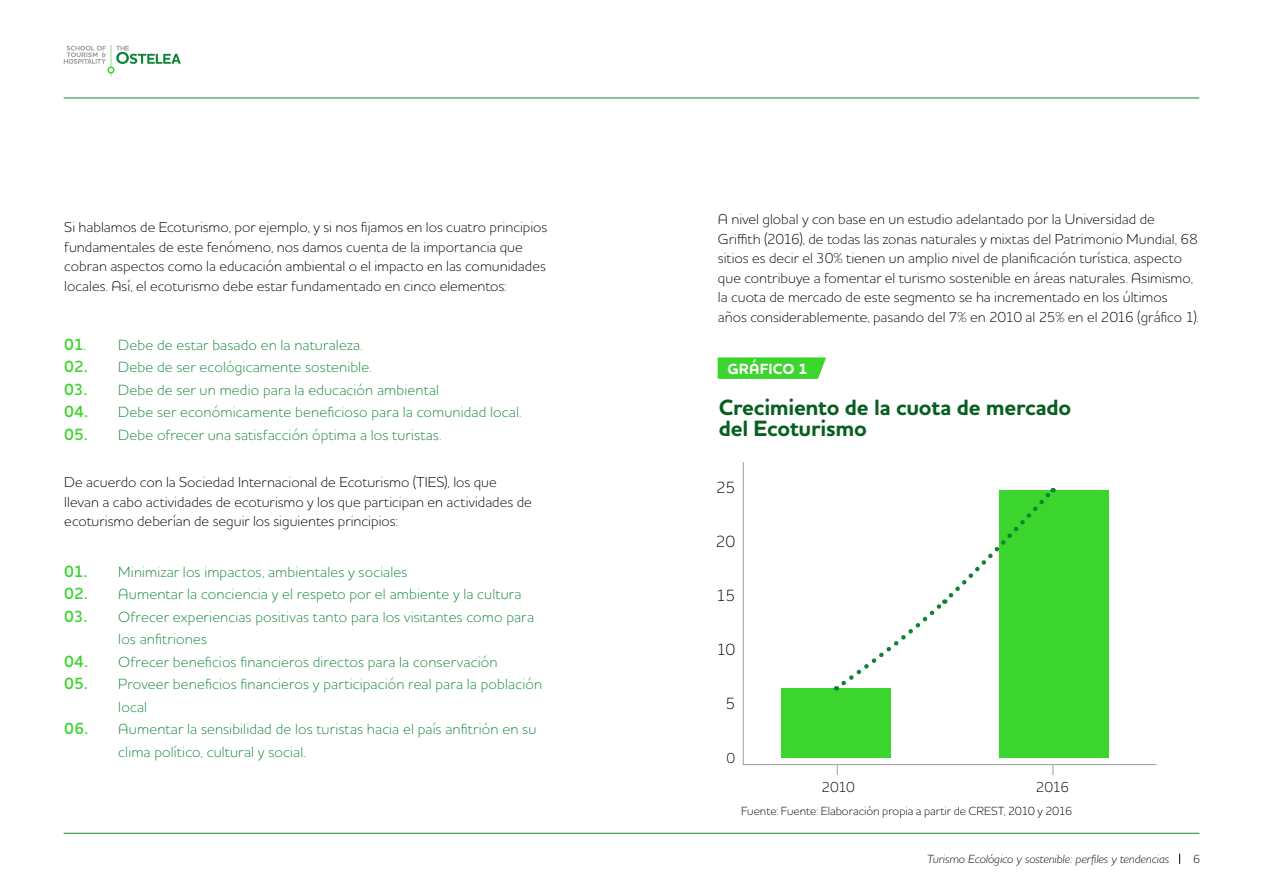
<style>
.page{position:relative;width:1263px;height:893px;background:#fff}
.page>*{position:absolute;margin:0;border:0;box-sizing:border-box;transform-origin:0 0}
.t1{font:700 22.5px/21px "Houschka Pro";letter-spacing:-.015em;color:#07601f}
.t2{font:300 16.5px "Houschka Pro";letter-spacing:-.04em;color:#000}
.t3{font:300 15px/22.5px "Houschka Pro";letter-spacing:.01em;color:#0c8437}
.t4{font:700 15px "Houschka Pro";letter-spacing:.015em;color:#fff}
.t5{font:300 14.7px/19.5px "Houschka Pro";color:#000}
.t6{font:300 12px "Houschka Pro";letter-spacing:-.005em;color:#000}
.t7{font:italic 300 12px "Houschka Pro";color:#000}
.s1{font-weight:600;font-size:16.5px;color:#3cd52e}
.s2{font-size:14.7px;color:#000}
</style>
<div class="page">
<hr style="left:64px;top:98px;width:1135px;height:1px;background:#148637">
<svg style="left:64px;top:45px;width:117px;height:32px"></svg>
<hr style="left:64px;top:833px;width:1135px;height:1px;background:#148637">
<svg style="left:718px;top:358px;width:108px;height:21px;background:#44d636"></svg>
<svg style="left:742px;top:462px;width:415px;height:303px"></svg>
<div style="left:781px;top:688px;width:110px;height:70px;background:#3cd52e"></div>
<div style="left:999px;top:490px;width:109px;height:268px;background:#3cd52e"></div>
<svg style="left:836px;top:487px;width:220px;height:204px"></svg>
<p class="t5" style="left:64px;top:217px;width:485px">Si hablamos de Ecoturismo, por ejemplo, y si nos fijamos en los cuatro principios fundamentales de este fenómeno, nos damos cuenta de la importancia que cobran aspectos como la educación ambiental o el impacto en las comunidades locales. Así, el ecoturismo debe estar fundamentado en cinco elementos:</p>
<p class="t3" style="left:64px;top:333px;width:300px"><span class="s1">01</span><span class="s2">.</span> Debe de estar basado en la naturaleza.</p>
<p class="t3" style="left:64px;top:356px;width:309px"><span class="s1">02.</span> Debe de ser ecológicamente sostenible.</p>
<p class="t3" style="left:64px;top:378px;width:376px"><span class="s1">03.</span> Debe de ser un medio para la educación ambiental</p>
<p class="t3" style="left:64px;top:401px;width:459px"><span class="s1">04.</span> Debe ser económicamente beneficioso para la comunidad local.</p>
<p class="t3" style="left:64px;top:423px;width:379px"><span class="s1">05.</span> Debe ofrecer una satisfacción óptima a los turistas.</p>
<p class="t5" style="left:64px;top:472px;width:469px">De acuerdo con la Sociedad Internacional de Ecoturismo (TIES), los que llevan a cabo actividades de ecoturismo y los que participan en actividades de ecoturismo deberían de seguir los siguientes principios:</p>
<p class="t3" style="left:64px;top:560px;width:345px"><span class="s1">01.</span> Minimizar los impactos, ambientales y sociales</p>
<p class="t3" style="left:64px;top:583px;width:459px"><span class="s1">02.</span> Aumentar la conciencia y el respeto por el ambiente y la cultura</p>
<p class="t3" style="left:118px;top:605px;width:417px;text-indent:-54px"><span class="s1">03.</span> Ofrecer experiencias positivas tanto para los visitantes como para los anfitriones</p>
<p class="t3" style="left:64px;top:650px;width:435px"><span class="s1">04.</span> Ofrecer beneficios financieros directos para la conservación</p>
<p class="t3" style="left:118px;top:673px;width:425px;text-indent:-54px"><span class="s1">05.</span> Proveer beneficios financieros y participación real para la población local</p>
<p class="t3" style="left:118px;top:718px;width:419px;text-indent:-54px"><span class="s1">06.</span> Aumentar la sensibilidad de los turistas hacia el país anfitrión en su clima político, cultural y social.</p>
<p class="t5" style="left:718px;top:209px;width:483px">A nivel global y con base en un estudio adelantado por la Universidad de Griffith (2016), de todas las zonas naturales y mixtas del Patrimonio Mundial, 68 sitios es decir el 30% tienen un amplio nivel de planificación turística, aspecto que contribuye a fomentar el turismo sostenible en áreas naturales. Asimismo, la cuota de mercado de este segmento se ha incrementado en los últimos años considerablemente, pasando del 7% en 2010 al 25% en el 2016 (gráfico 1).</p>
<p class="t4" style="left:727px;top:359px;width:82px">GRÁFICO 1</p>
<h1 class="t1" style="left:719px;top:397px;width:354px">Crecimiento de la cuota de mercado del Ecoturismo</h1>
<p class="t2" style="left:716px;top:477px;width:21px">25</p>
<p class="t2" style="left:716px;top:531px;width:21px">20</p>
<p class="t2" style="left:716px;top:585px;width:21px">15</p>
<p class="t2" style="left:717px;top:639px;width:20px">10</p>
<p class="t2" style="left:725px;top:693px;width:11px">5</p>
<p class="t5" style="left:726px;top:748px;width:10px">0</p>
<p class="t5" style="left:821px;top:777px;width:35px">2010</p>
<p class="t5" style="left:1036px;top:777px;width:35px">2016</p>
<p class="t6" style="left:741px;top:803px;width:333px">Fuente: Fuente: Elaboración propia a partir de CREST, 2010 y 2016</p>
<p class="t7" style="left:927px;top:851px;width:244px">Turismo Ecológico y sostenible: perfiles y tendencias</p>
<p class="t6" style="left:1193px;top:851px;width:9px">6</p>
</div>
